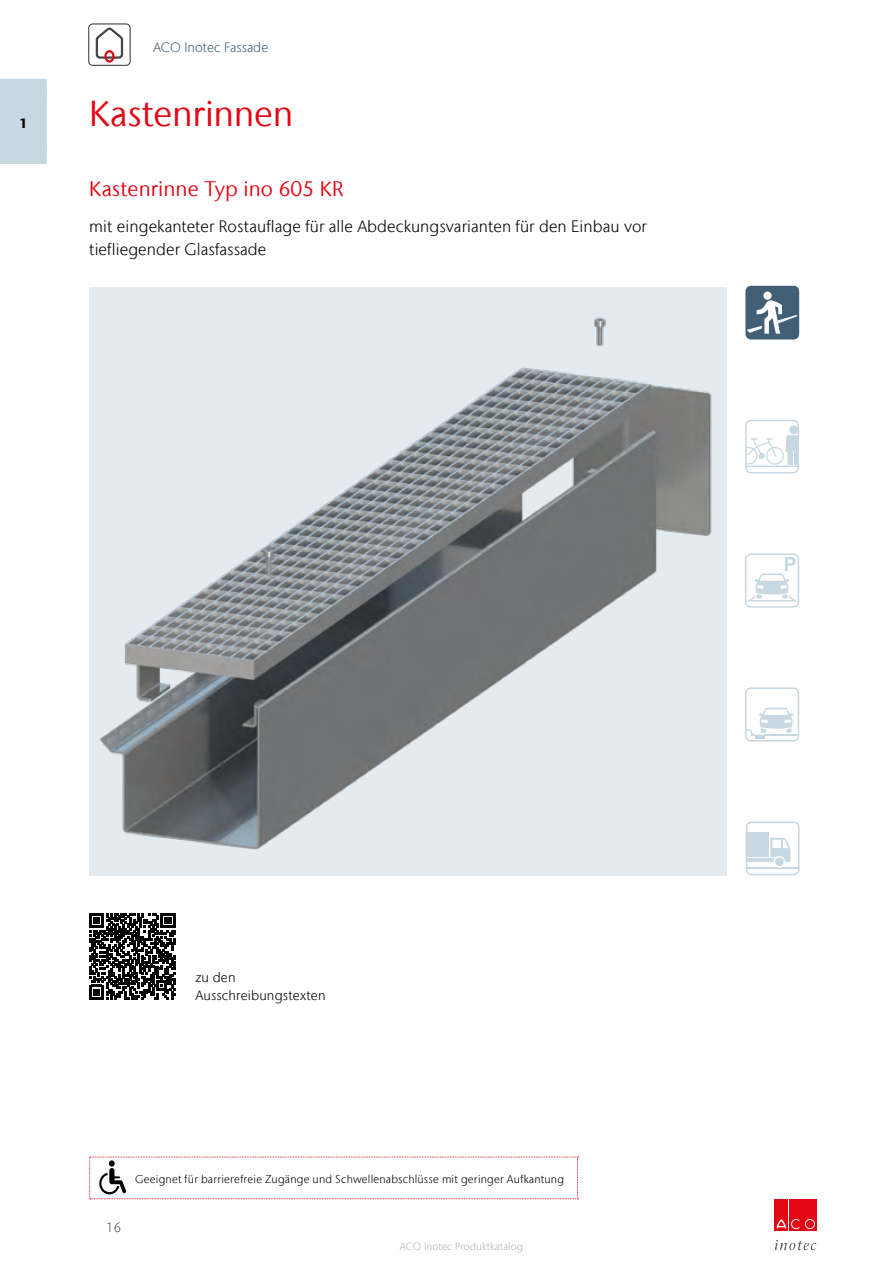
<style>
.page{position:relative;width:893px;height:1263px;background:#fff}
.page>*{position:absolute;margin:0;border:0;box-sizing:border-box;transform-origin:0 0}
.t1{font:36px "Stone Sans IIITC Com";letter-spacing:-.01em;color:#e30613}
.t2{font:21px "Stone Sans IIITC Com";letter-spacing:.005em;color:#e30613}
.t3{font:300 16.5px/23.1px "Stone Sans IIITC Com";letter-spacing:.005em;color:#000}
.t4{font:300 13.5px/17.9px "Stone Sans IIITC Com";letter-spacing:.01em;color:#000}
.t5{font:300 13.5px "Stone Sans IIITC Com";letter-spacing:.005em;color:#415f77}
.t6{font:300 13.5px "Stone Sans IIITC Com";color:#575756}
.t7{font:700 13.5px "Stone Sans IIITC Com";color:#000}
.t8{font:300 11.25px "Stone Sans IIITC Com";letter-spacing:.02em;color:#000}
.t9{font:300 10.5px "Stone Sans IIITC Com";letter-spacing:.005em;color:#b3b2b2}
</style>
<div class="page">
<div style="left:88px;top:23px;width:43px;height:43px;border:1px solid #454446;border-radius:4px"></div>
<svg style="left:95px;top:27px;width:29px;height:33px"></svg>
<div style="left:104px;top:50px;width:11px;height:13px;border:2px solid #e30613;border-radius:50%"></div>
<svg style="left:775px;top:1240px;width:41px;height:10px"></svg>
<div style="left:775px;top:1199px;width:13px;height:32px;background:#e30613"></div>
<div style="left:789px;top:1199px;width:13px;height:32px;background:#e30613"></div>
<svg style="left:776px;top:1218px;width:24px;height:12px"></svg>
<div style="left:803px;top:1199px;width:13px;height:32px;background:#e30613"></div>
<div style="left:804px;top:1218px;width:12px;height:12px;border:1px solid #e30613;border-radius:50%"></div>
<div style="left:806px;top:1220px;width:8px;height:8px;border:1px solid #e30613;border-radius:50%"></div>
<div style="left:0;top:79px;width:47px;height:64px;background:#c7d8e2"></div>
<div style="left:0;top:143px;width:47px;height:21px;background:#c7d8e2"></div>
<div style="left:89px;top:287px;width:637px;height:588px;background:#e3ebf1"></div>
<img style="left:100px;top:317px;width:612px;height:533px">
<svg style="left:89px;top:1157px;width:489px;height:42px"></svg>
<svg style="left:89px;top:913px;width:86px;height:86px"></svg>
<div style="left:746px;top:554px;width:52px;height:53px;background:linear-gradient(to right,#fff,#fff);border-radius:5px"></div>
<svg style="left:748px;top:557px;width:48px;height:44px"></svg>
<div style="left:745px;top:553px;width:54px;height:55px;border:2px solid #c7d8e2;border-radius:5px"></div>
<div style="left:789px;top:425px;width:9px;height:9px;background:#c7d8e2;border-radius:50%"></div>
<svg style="left:748px;top:435px;width:48px;height:31px"></svg>
<hr style="left:745px;top:466px;width:54px;height:1px;background:#c7d8e2">
<div style="left:745px;top:420px;width:54px;height:53px;border:2px solid #c7d8e2;border-radius:5px"></div>
<hr style="left:751px;top:734px;width:48px;height:1px;background:#c7d8e2">
<svg style="left:748px;top:708px;width:46px;height:30px"></svg>
<div style="left:745px;top:687px;width:54px;height:54px;border:2px solid #c7d8e2;border-radius:5px"></div>
<hr style="left:746px;top:867px;width:53px;height:2px;background:#c7d8e2">
<div style="left:746px;top:832px;width:23px;height:25px;background:#c7d8e2"></div>
<div style="left:746px;top:857px;width:32px;height:6px;background:#c7d8e2"></div>
<svg style="left:770px;top:838px;width:21px;height:28px"></svg>
<div style="left:746px;top:821px;width:53px;height:54px;border:2px solid #c7d8e2;border-radius:5px"></div>
<div style="left:745px;top:286px;width:54px;height:53px;background:#415f77;border-radius:6px"></div>
<svg style="left:747px;top:300px;width:51px;height:34px"></svg>
<div style="left:763px;top:292px;width:9px;height:8px;background:#fff;border-radius:50%"></div>
<p class="t7" style="left:19px;top:115px;width:10px">1</p>
<p class="t5" style="left:153px;top:38px;width:117px">ACO Inotec Fassade</p>
<h1 class="t1" style="left:89px;top:91px;width:206px">Kastenrinnen</h1>
<p class="t2" style="left:89px;top:176px;width:256px">Kastenrinne Typ ino 605 KR</p>
<p class="t3" style="left:89px;top:215px;width:559px">mit eingekanteter Rostauflage für alle Abdeckungsvarianten für den Einbau vor tiefliegender Glasfassade</p>
<p class="t4" style="left:195px;top:968px;width:132px">zu den<br>Ausschreibungstexten</p>
<p class="t6" style="left:106px;top:1219px;width:16px">16</p>
<p class="t8" style="left:135px;top:1172px;width:430px">Geeignet für barrierefreie Zugänge und Schwellenabschlüsse mit geringer Aufkantung</p>
<p class="t9" style="left:400px;top:1240px;width:125px">ACO Inotec Produktkatalog</p>
</div>
